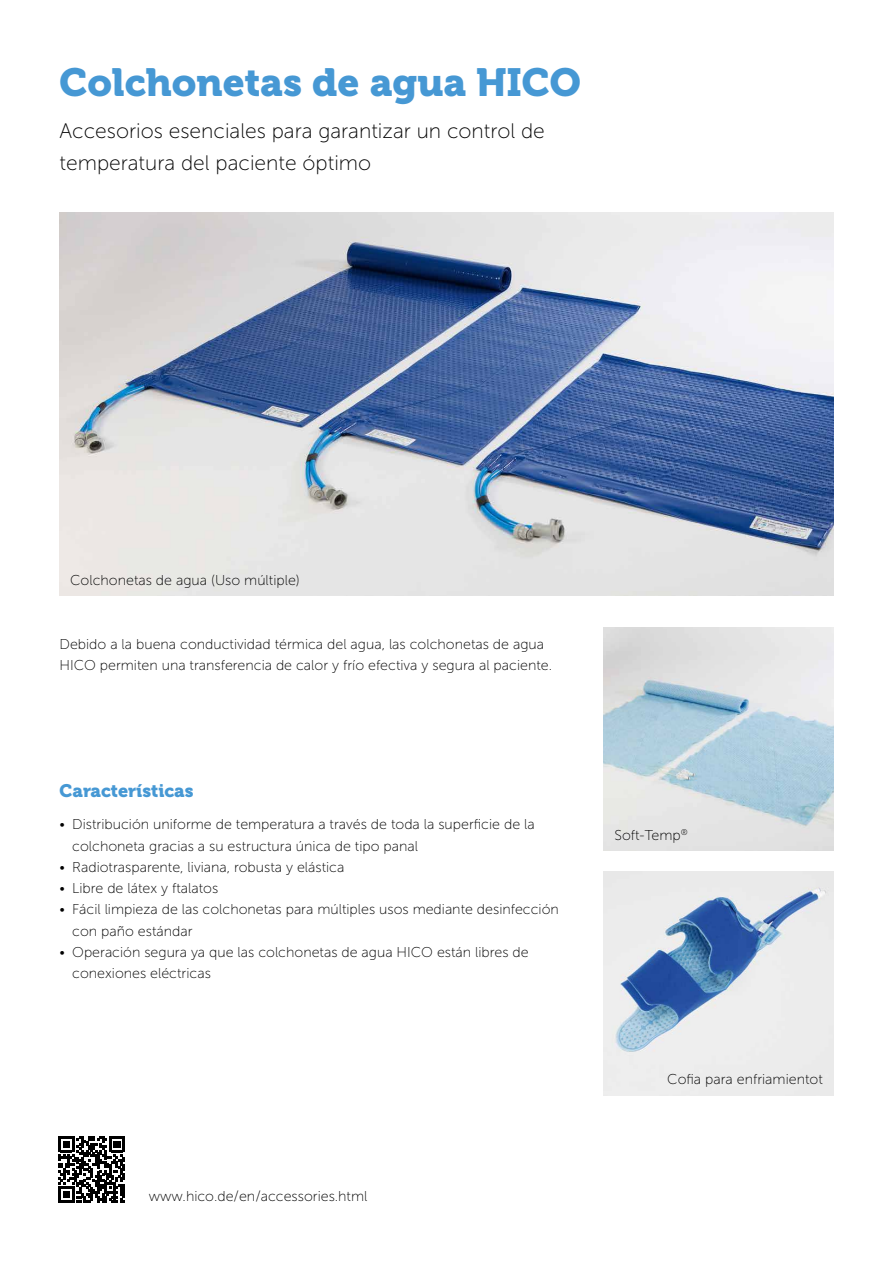
<style>
.page{position:relative;width:893px;height:1263px;background:#fff}
.page>*{position:absolute;margin:0;border:0;box-sizing:border-box;transform-origin:0 0}
.t1{font:39px "Museo 900";color:#4698d4}
.t2{font:21px/32px "Museo Sans 100";color:#000}
.t3{font:18px "Museo 900";color:#4698d4}
.t4{font:14.25px/21.3px "Museo Sans 100";color:#000}
</style>
<div class="page">
<img style="left:60px;top:213px;width:773px;height:382px">
<img style="left:604px;top:627px;width:229px;height:223px">
<img style="left:604px;top:872px;width:229px;height:223px">
<svg style="left:58px;top:1136px;width:67px;height:67px"></svg>
<h1 class="t1" style="left:60px;top:60px;width:523px">Colchonetas de agua HICO</h1>
<h2 class="t2" style="left:60px;top:115px;width:487px">Accesorios esenciales para garantizar un control de temperatura del paciente óptimo</h2>
<p class="t4" style="left:70px;top:569px;width:231px">Colchonetas de agua (Uso múltiple)</p>
<p class="t4" style="left:60px;top:633px;width:494px">Debido a la buena conductividad térmica del agua, las colchonetas de agua<br>HICO permiten una transferencia de calor y frío efectiva y segura al paciente.</p>
<p class="t3" style="left:60px;top:781px;width:136px">Características</p>
<p class="t4" style="left:72px;top:814px;width:464px;text-indent:-13px">• Distribución uniforme de temperatura a través de toda la superficie de la colchoneta gracias a su estructura única de tipo panal</p>
<p class="t4" style="left:60px;top:856px;width:286px">• Radiotrasparente, liviana, robusta y elástica</p>
<p class="t4" style="left:60px;top:878px;width:160px">• Libre de látex y ftalatos</p>
<p class="t4" style="left:72px;top:899px;width:488px;text-indent:-13px">• Fácil limpieza de las colchonetas para múltiples usos mediante desinfección con paño estándar</p>
<p class="t4" style="left:72px;top:941px;width:458px;text-indent:-13px">• Operación segura ya que las colchonetas de agua HICO están libres de conexiones eléctricas</p>
<p class="t4" style="left:149px;top:1186px;width:220px">www.hico.de/en/accessories.html</p>
<p class="t4" style="left:614px;top:824px;width:75px">Soft-Temp<sup>®</sup></p>
<p class="t4" style="left:667px;top:1069px;width:157px">Cofia para enfriamientot</p>
</div>
